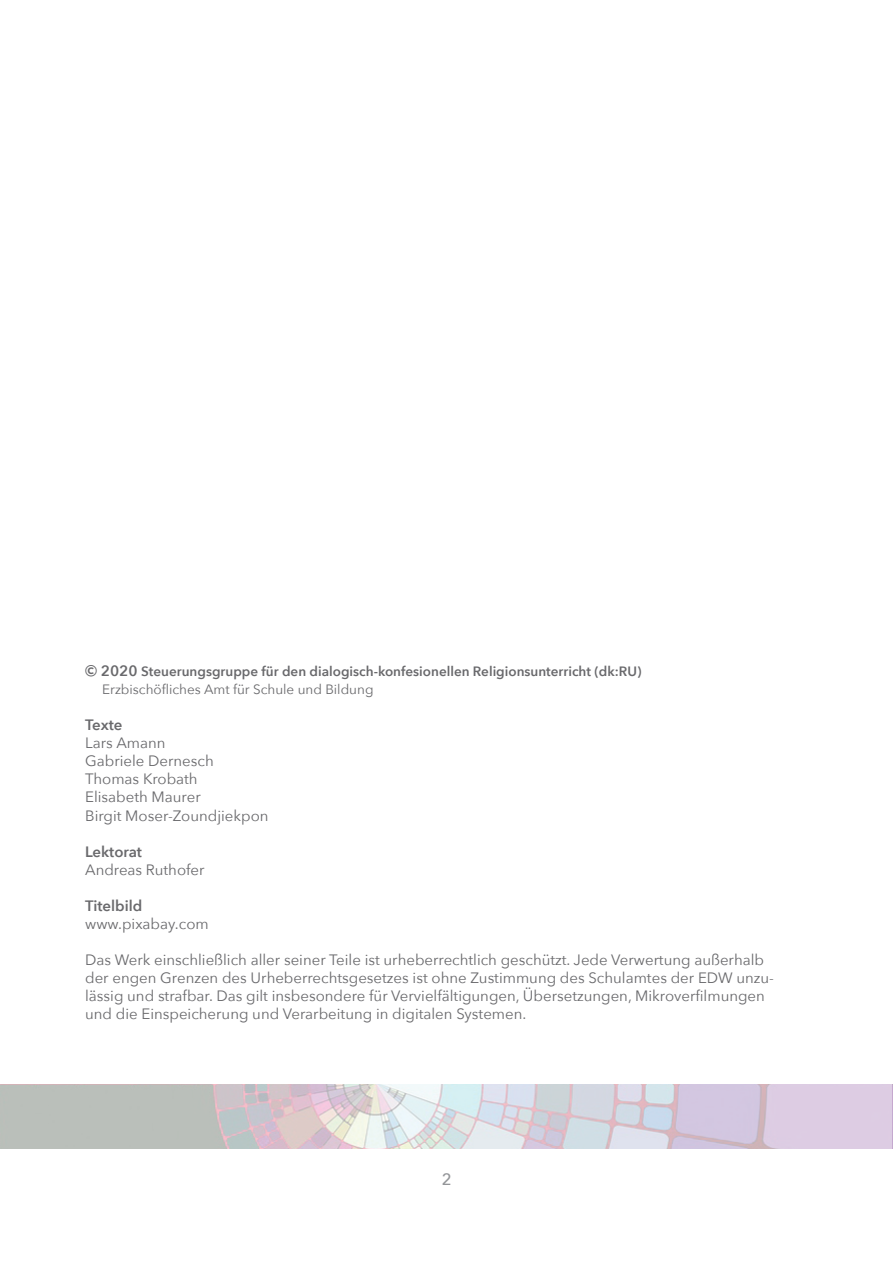
<style>
.page{position:relative;width:893px;height:1263px;background:#fff}
.page>*{position:absolute;margin:0;border:0;box-sizing:border-box;transform-origin:0 0}
.t1{font:500 16.5px "Avenir Next";color:#939598}
.t2{font:15px/18px "Avenir Next";color:#69696c}
.t3{font:600 15px "Avenir Next";color:#69696c}
.t4{font:600 13.5px/18px "Avenir Next";color:#69696c}
.s1{font-size:15px}
.s2{font-weight:400}
</style>
<div class="page">
<img style="left:0;top:1085px;width:893px;height:63px">
<p class="t4" style="left:102px;top:662px;width:541px;text-indent:-17px"><span class="s1">© 2020</span> Steuerungsgruppe für den dialogisch-konfesionellen Religionsunterricht (dk:RU)<br><span class="s2">Erzbischöfliches Amt für Schule und Bildung</span></p>
<p class="t3" style="left:85px;top:712px;width:39px">Texte</p>
<p class="t2" style="left:85px;top:734px;width:185px">Lars Amann<br>Gabriele Dernesch<br>Thomas Krobath<br>Elisabeth Maurer<br>Birgit Moser-Zoundjiekpon</p>
<p class="t3" style="left:85px;top:838px;width:58px">Lektorat</p>
<p class="t2" style="left:85px;top:860px;width:121px">Andreas Ruthofer</p>
<p class="t3" style="left:85px;top:892px;width:59px">Titelbild</p>
<p class="t2" style="left:85px;top:914px;width:125px">www.pixabay.com</p>
<p class="t2" style="left:85px;top:950px;width:690px">Das Werk einschließlich aller seiner Teile ist urheberrechtlich geschützt. Jede Verwertung außerhalb der engen Grenzen des Urheberrechtsgesetzes ist ohne Zustimmung des Schulamtes der EDW unzu&shy;lässig und strafbar. Das gilt insbesondere für Vervielfältigungen, Übersetzungen, Mikroverfilmungen und die Einspeicherung und Verarbeitung in digitalen Systemen.</p>
<p class="t1" style="left:442px;top:1165px;width:11px">2</p>
</div>
